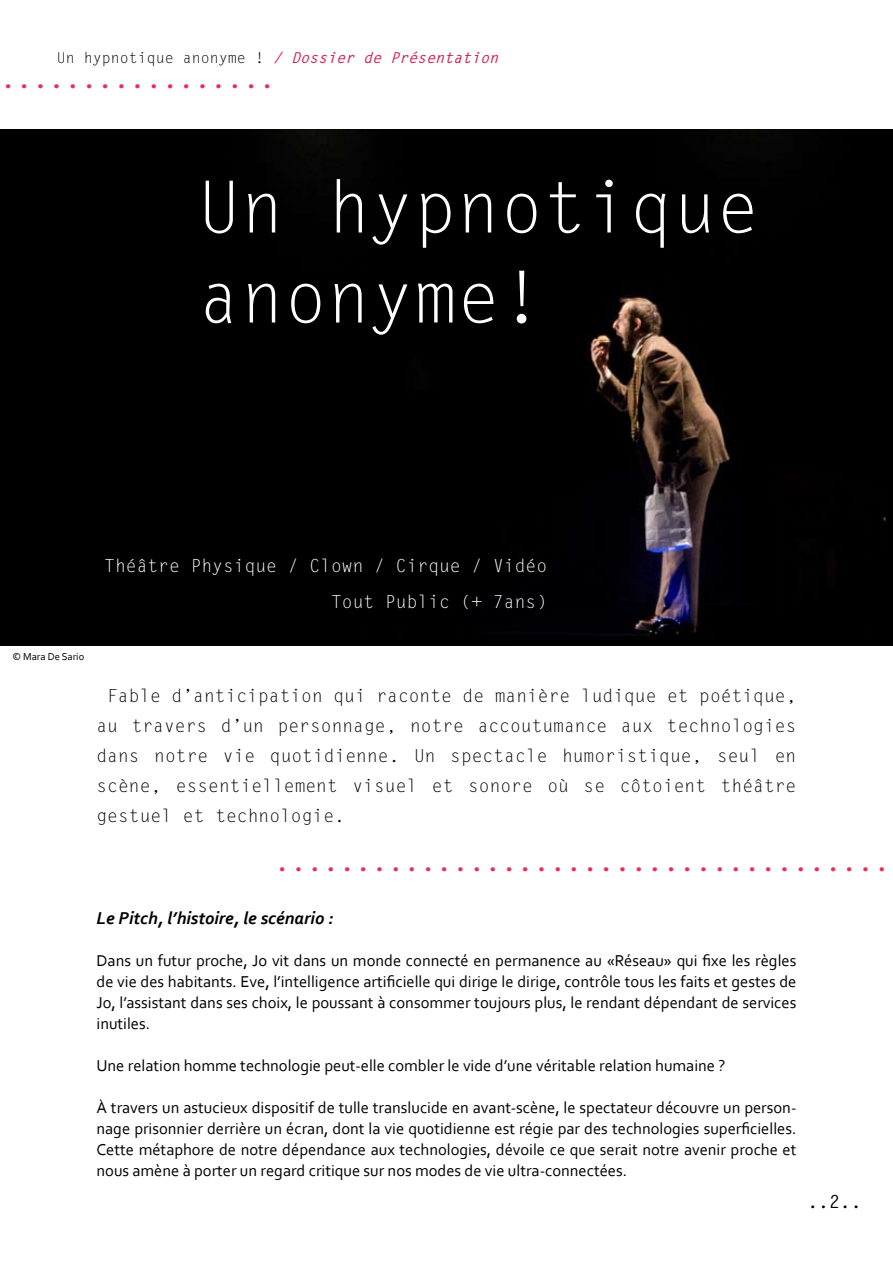
<style>
.page{position:relative;width:893px;height:1263px;background:#fff}
.page>*{position:absolute;margin:0;border:0;box-sizing:border-box;transform-origin:0 0}
.t1{font:72px/90px "Letter Gothic Std";color:#fff}
.t2{font:700 27px "Letter Gothic Std";color:#ec2f4f}
.t3{font:18px/30px "Letter Gothic Std";color:#000;text-align:justify}
.t4{font:18px/36px "Letter Gothic Std";color:#fff;text-align:right}
.t5{font:italic 700 18px "Corbel";color:#000}
.t6{font:700 18px "Letter Gothic Std";color:#000}
.t7{font:16.5px/21px "Corbel";color:#000;text-align:justify}
.t8{font:italic 700 15px "Letter Gothic Std";color:#d01d48}
.t9{font:10.5px "Corbel";color:#000}
.s1{font-weight:400;font-style:normal;color:#000}
</style>
<div class="page">
<div style="left:0;top:129px;width:893px;height:516px;background:#000"></div>
<p class="t8" style="left:57px;top:49px;width:448px"><span class="s1">U n h y p n o t i q u e a n o n y m e !</span> / Dossier de Présentation</p>
<h2 class="t2" style="left:0;top:61px;width:277px">.................</h2>
<h1 class="t1" style="left:198px;top:164px;width:563px">Un hypnotique anonyme!</h1>
<p class="t4" style="left:104px;top:548px;width:444px">Théâtre Physique / Clown / Cirque / Vidéo<br>Tout Public (+ 7ans)</p>
<p class="t9" style="left:12px;top:650px;width:73px">© Mara De Sario</p>
<p class="t3" style="left:97px;top:681px;width:701px;text-indent:11px">Fable d’anticipation qui raconte de manière ludique et poétique, au travers d’un personnage, notre accoutumance aux technologies dans notre vie quotidienne. Un spectacle humoristique, seul en scène, essentiellement visuel et sonore où se côtoient théâtre gestuel et technologie.</p>
<h2 class="t2" style="left:274px;top:845px;width:617px">......................................</h2>
<p class="t5" style="left:97px;top:907px;width:238px">Le Pitch, l’histoire, le scénario :</p>
<p class="t7" style="left:97px;top:950px;width:701px">Dans un futur proche, Jo vit dans un monde connecté en permanence au «Réseau» qui fixe les règles de vie des habitants. Eve, l’intelligence artificielle qui dirige le dirige, contrôle tous les faits et gestes de Jo, l’assistant dans ses choix, le poussant à consommer toujours plus, le rendant dépendant de services inutiles.</p>
<p class="t7" style="left:97px;top:1055px;width:630px">Une relation homme technologie peut-elle combler le vide d’une véritable relation humaine ?</p>
<p class="t7" style="left:97px;top:1097px;width:701px">À travers un astucieux dispositif de tulle translucide en avant-scène, le spectateur découvre un person&shy;nage prisonnier derrière un écran, dont la vie quotidienne est régie par des technologies superficielles.<br>Cette métaphore de notre dépendance aux technologies, dévoile ce que serait notre avenir proche et nous amène à porter un regard critique sur nos modes de vie ultra-connectées.</p>
<p class="t6" style="left:807px;top:1190px;width:55px">..2..</p>
</div>
